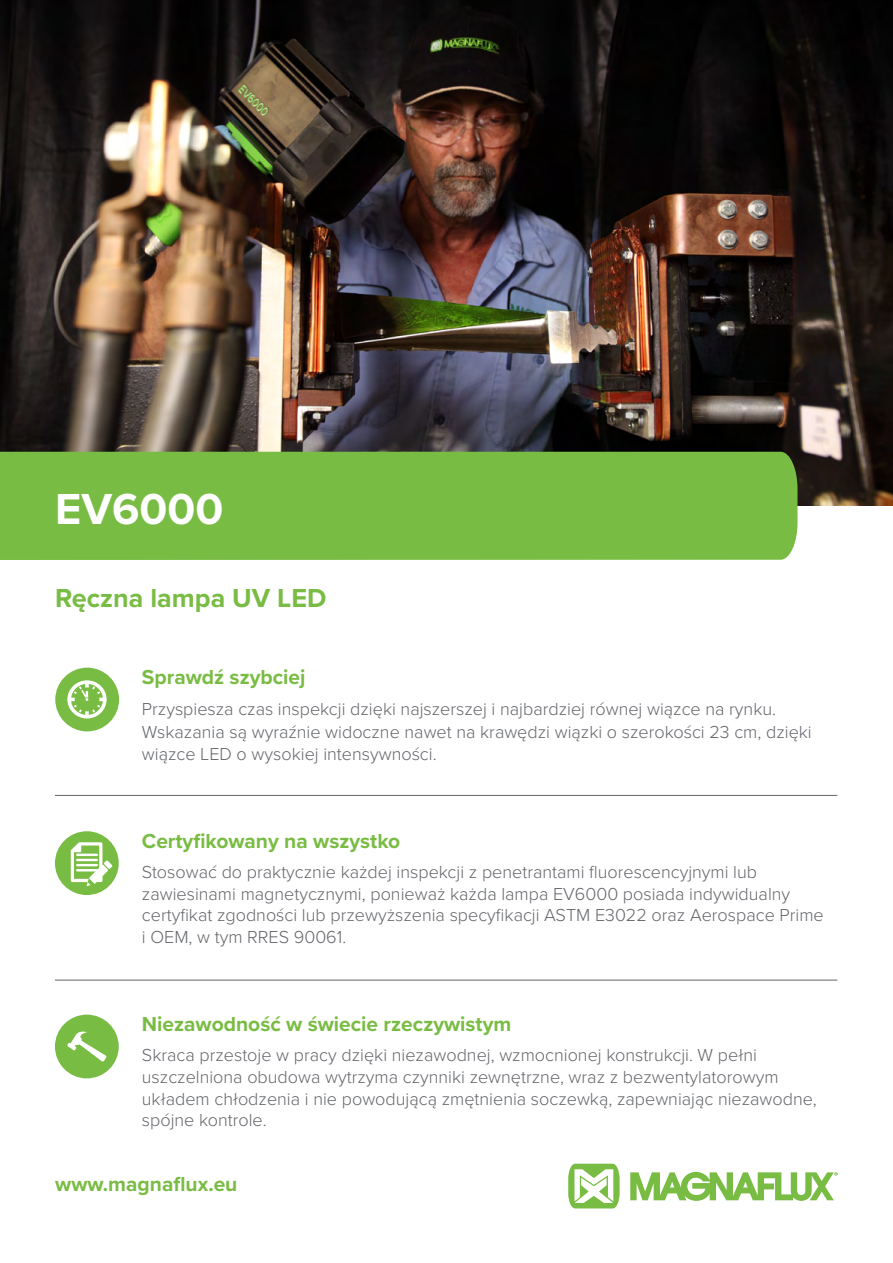
<style>
.page{position:relative;width:893px;height:1263px;background:#fff}
.page>*{position:absolute;margin:0;border:0;box-sizing:border-box;transform-origin:0 0}
.t1{font:700 45px "Proxima Nova";color:#fff}
.t2{font:700 27px "Proxima Nova";color:#79bc43}
.t3{font:700 21px "Proxima Nova";color:#79bc43}
.t4{font:300 18px/21.6px "Proxima Nova";color:#636569}
</style>
<div class="page">
<svg style="left:630px;top:1172px;width:208px;height:29px"></svg>
<svg style="left:568px;top:1164px;width:52px;height:44px"></svg>
<div style="left:55px;top:668px;width:64px;height:63px;background:#79bc43;border-radius:50%"></div>
<svg style="left:67px;top:680px;width:40px;height:38px"></svg>
<hr style="left:55px;top:980px;width:782px;height:1px;background:#65656a">
<hr style="left:55px;top:795px;width:782px;height:1px;background:#65656a">
<img style="left:0;top:0;width:893px;height:506px">
<div style="left:0;top:452px;width:797px;height:108px;background:#79bc43"></div>
<div style="left:55px;top:831px;width:64px;height:64px;background:#79bc43;border-radius:50%"></div>
<svg style="left:71px;top:842px;width:41px;height:44px"></svg>
<div style="left:55px;top:1015px;width:64px;height:63px;background:#79bc43;border-radius:50%"></div>
<svg style="left:67px;top:1031px;width:40px;height:31px"></svg>
<h1 class="t1" style="left:55px;top:475px;width:170px">EV6000</h1>
<h2 class="t2" style="left:55px;top:578px;width:273px">Ręczna lampa UV LED</h2>
<p class="t3" style="left:142px;top:661px;width:165px">Sprawdź szybciej</p>
<p class="t4" style="left:142px;top:697px;width:671px;line-height:22.5px">Przyspiesza czas inspekcji dzięki najszerszej i najbardziej równej wiązce na rynku.<br>Wskazania są wyraźnie widoczne nawet na krawędzi wiązki o szerokości 23 cm, dzięki wiązce LED o wysokiej intensywności.</p>
<p class="t3" style="left:142px;top:825px;width:260px">Certyfikowany na wszystko</p>
<p class="t4" style="left:142px;top:860px;width:683px">Stosować do praktycznie każdej inspekcji z penetrantami fluorescencyjnymi lub zawiesinami magnetycznymi, ponieważ każda lampa EV6000 posiada indywidualny certyfikat zgodności lub przewyższenia specyfikacji ASTM E3022 oraz Aerospace Prime i OEM, w tym RRES 90061.</p>
<p class="t3" style="left:142px;top:1008px;width:371px">Niezawodność w świecie rzeczywistym</p>
<p class="t4" style="left:142px;top:1043px;width:676px">Skraca przestoje w pracy dzięki niezawodnej, wzmocnionej konstrukcji. W pełni uszczelniona obudowa wytrzyma czynniki zewnętrzne, wraz z bezwentylatorowym układem chłodzenia i nie powodującą zmętnienia soczewką, zapewniając niezawodne, spójne kontrole.</p>
<p class="t3" style="left:55px;top:1168px;width:184px">www.magnaflux.eu</p>
</div>
